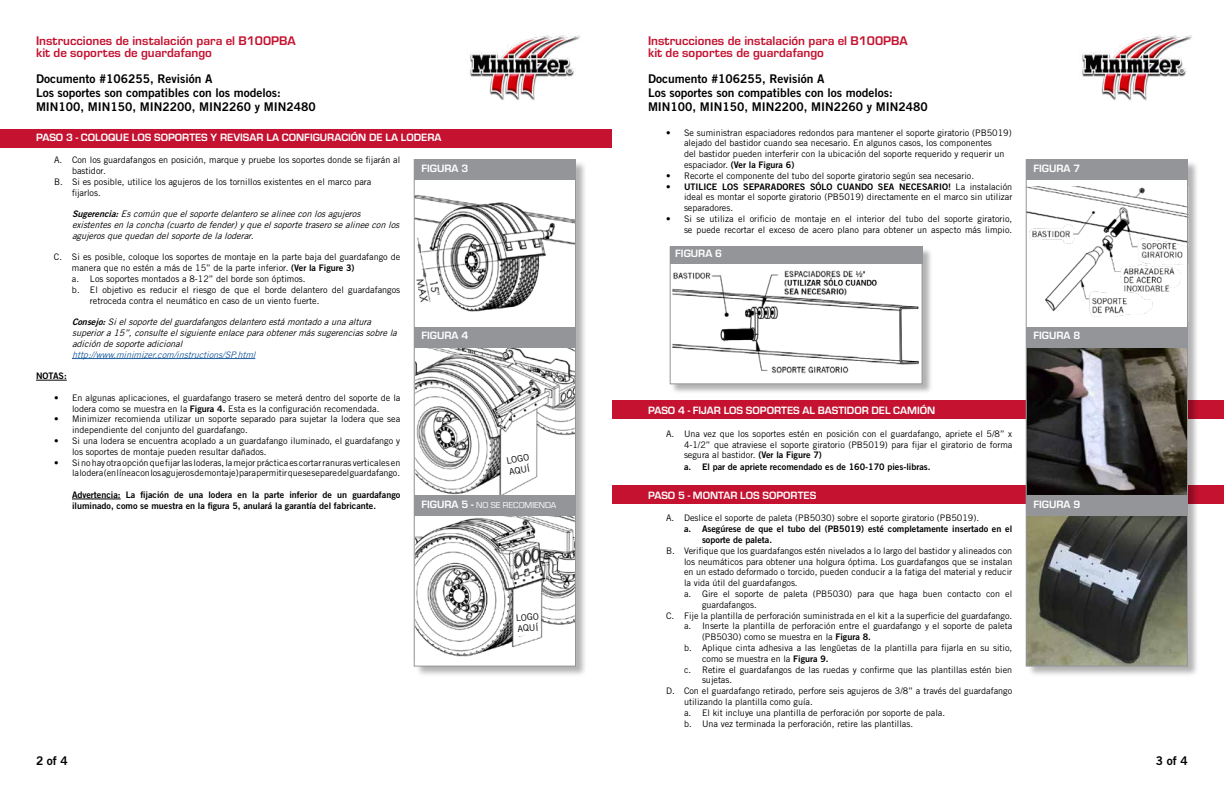
<style>
.page{position:relative;width:1224px;height:792px;background:#fff}
.page>*{position:absolute;margin:0;border:0;box-sizing:border-box;transform-origin:0 0}
.t1{font:700 13px/12px "Eurostile";color:#c41230}
.t2{font:12px/14px "Trade Gothic LT Std Bd 2";color:#000}
.t3{font:700 11px "Eurostile";color:#fff}
.t4{font:9px/10.8px "Trade Gothic LT Std";color:#000}
.t5{font:9px/10.8px "Trade Gothic LT Std Bd 2";color:#000}
.t6{font:italic 9px/10.8px "Trade Gothic LT Std";color:#000}
.t7{font:italic 9px "Trade Gothic LT Std";color:#215e9e}
.t8{font:9px "Eurostile";color:#fff}
.s1{font-family:"Trade Gothic LT Std"}
.s2{font-family:"Trade Gothic LT Std Bd 2"}
.s3{font-weight:700;font-size:11px}
</style>
<div class="page">
<img style="left:470px;top:35px;width:111px;height:66px">
<div style="left:612px;top:400px;width:612px;height:19px;background:#c41230"></div>
<div style="left:612px;top:485px;width:612px;height:18px;background:#c41230"></div>
<div style="left:671px;top:247px;width:262px;height:147px;background:#000;opacity:.3"></div>
<div style="left:670px;top:247px;width:253px;height:137px;background:#fff;border:1px solid #939598"></div>
<div style="left:670px;top:247px;width:252px;height:17px;background:#939598"></div>
<div style="left:415px;top:160px;width:173px;height:517px;background:#000;opacity:.3"></div>
<div style="left:414px;top:160px;width:162px;height:506px;background:#fff"></div>
<div style="left:1027px;top:160px;width:173px;height:517px;background:#000;opacity:.3"></div>
<div style="left:1026px;top:160px;width:162px;height:506px;background:#fff"></div>
<img style="left:416px;top:347px;width:158px;height:148px">
<img style="left:1028px;top:515px;width:158px;height:150px">
<img style="left:416px;top:515px;width:158px;height:142px">
<div style="left:414px;top:160px;width:162px;height:20px;background:#939598"></div>
<div style="left:1026px;top:160px;width:162px;height:20px;background:#939598"></div>
<img style="left:1028px;top:347px;width:158px;height:148px">
<div style="left:414px;top:327px;width:162px;height:20px;background:#939598"></div>
<div style="left:1026px;top:327px;width:162px;height:20px;background:#939598"></div>
<div style="left:414px;top:495px;width:162px;height:20px;background:#939598"></div>
<div style="left:1026px;top:495px;width:162px;height:20px;background:#939598"></div>
<img style="left:1028px;top:187px;width:158px;height:130px">
<img style="left:416px;top:195px;width:158px;height:117px">
<div style="left:414px;top:159px;width:162px;height:508px;border:1px solid #939598"></div>
<div style="left:1026px;top:159px;width:162px;height:508px;border:1px solid #939598"></div>
<img style="left:1082px;top:35px;width:111px;height:66px">
<div style="left:0;top:129px;width:612px;height:19px;background:#c41230"></div>
<hr style="left:72px;top:358px;width:183px;height:1px;background:#215e9e">
<hr style="left:36px;top:380px;width:31px;height:1px;background:#000">
<hr style="left:72px;top:499px;width:49px;height:1px;background:#000">
<svg style="left:502px;top:448px;width:33px;height:33px"></svg>
<svg style="left:514px;top:608px;width:27px;height:28px"></svg>
<img style="left:673px;top:270px;width:246px;height:104px">
<h1 class="t1" style="left:36px;top:33px;width:261px">Instrucciones de instalación para el B100PBA kit de soportes de guardafango</h1>
<h2 class="t2" style="left:36px;top:71px;width:281px">Documento #106255, Revisión A<br>Los soportes son compatibles con los modelos:<br>MIN100, MIN150, MIN2200, MIN2260 y MIN2480</h2>
<h1 class="t1" style="left:648px;top:33px;width:261px">Instrucciones de instalación para el B100PBA kit de soportes de guardafango</h1>
<h2 class="t2" style="left:648px;top:71px;width:281px">Documento #106255, Revisión A<br>Los soportes son compatibles con los modelos:<br>MIN100, MIN150, MIN2200, MIN2260 y MIN2480</h2>
<p class="t4" style="left:684px;top:127px;width:329px;text-indent:-18px">• Se suministran espaciadores redondos para mantener el soporte giratorio (PB5019) alejado del bastidor cuando sea necesario. En algunos casos, los componentes<br>del bastidor pueden interferir con la ubicación del soporte requerido y requerir un</p>
<p class="t5" style="left:684px;top:159px;width:112px"><span class="s1">espaciador.</span> (Ver la Figura 6)</p>
<p class="t4" style="left:666px;top:170px;width:310px">• Recorte el componente del tubo del soporte giratorio según sea necesario.</p>
<p class="t5" style="left:666px;top:181px;width:348px">• UTILICE LOS SEPARADORES SÓLO CUANDO SEA NECESARIO! <span class="s1">La instalación</span></p>
<p class="t4" style="left:684px;top:192px;width:330px">ideal es montar el soporte giratorio (PB5019) directamente en el marco sin utilizar separadores.</p>
<p class="t4" style="left:666px;top:213px;width:348px;text-align:right">• Si se utiliza el orificio de montaje en el interior del tubo del soporte giratorio, se puede recortar el exceso de acero plano para obtener un aspecto más limpio.</p>
<p class="t3" style="left:36px;top:130px;width:407px">PASO 3 - COLOQUE LOS SOPORTES Y REVISAR LA CONFIGURACIÓN DE LA LODERA</p>
<p class="t4" style="left:54px;top:155px;width:348px">A. Con los guardafangos en posición, marque y pruebe los soportes donde se fijarán al</p>
<p class="t4" style="left:72px;top:165px;width:35px">bastidor.</p>
<p class="t4" style="left:54px;top:176px;width:319px">B. Si es posible, utilice los agujeros de los tornillos existentes en el marco para</p>
<p class="t4" style="left:72px;top:187px;width:30px">fijarlos.</p>
<p class="t6" style="left:72px;top:209px;width:332px"><span class="s2">Sugerencia:</span>Escomúnqueelsoportedelanterosealineeconlosagujeros existentesenlaconcha(cuartodefender)yqueelsoportetraserosealineeconlos agujerosquequedandelsoportedelaloderar.</p>
<p class="t4" style="left:54px;top:252px;width:348px">C. Si es posible, coloque los soportes de montaje en la parte baja del guardafango de</p>
<p class="t4" style="left:72px;top:263px;width:284px">manera que no estén a más de 15” de la parte inferior. <span class="s2">(Ver la Figure 3)</span></p>
<p class="t4" style="left:72px;top:273px;width:235px">a. Los soportes montados a 8-12” del borde son óptimos.</p>
<p class="t4" style="left:72px;top:284px;width:330px">b. El objetivo es reducir el riesgo de que el borde delantero del guardafangos</p>
<p class="t4" style="left:90px;top:295px;width:231px">retroceda contra el neumático en caso de un viento fuerte.</p>
<p class="t6" style="left:72px;top:317px;width:329px"><span class="s2">Consejo:</span>Sielsoportedelguardafangosdelanteroestámontadoaunaaltura superiora15”,consulteelsiguienteenlaceparaobtenermássugerenciassobrela adicióndesoporteadicional</p>
<p class="t7" style="left:72px;top:349px;width:188px">http://www.minimizer.com/instructions/SP.html</p>
<p class="t5" style="left:36px;top:370px;width:32px">NOTAS:</p>
<p class="t4" style="left:54px;top:392px;width:348px;text-align:center">• En algunas aplicaciones, el guardafango trasero se meterá dentro del soporte de la lodera como se muestra en la <span class="s2">Figura 4.</span> Esta es la configuración recomendada.</p>
<p class="t4" style="left:72px;top:414px;width:330px;text-indent:-18px">• Minimizer recomienda utilizar un soporte separado para sujetar la lodera que sea independiente del conjunto del guardafango.</p>
<p class="t4" style="left:72px;top:435px;width:330px;text-indent:-18px">• Si una lodera se encuentra acoplado a un guardafango iluminado, el guardafango y los soportes de montaje pueden resultar dañados.</p>
<p class="t4" style="left:54px;top:457px;width:348px;text-align:right">• Si no hay otra opción que fijar las loderas, la mejor práctica es cortar ranuras verticales en la lodera (en línea con los agujeros de montaje) para permitir que se separe del guardafango.</p>
<p class="t5" style="left:72px;top:489px;width:330px">Advertencia: La fijación de una lodera en la parte inferior de un guardafango iluminado, como se muestra en la figura 5, anulará la garantía del fabricante.</p>
<p class="t3" style="left:422px;top:161px;width:48px">FIGURA 3</p>
<p class="t3" style="left:1034px;top:161px;width:48px">FIGURA 7</p>
<p class="t3" style="left:675px;top:245px;width:48px">FIGURA 6</p>
<p class="t3" style="left:422px;top:327px;width:48px">FIGURA 4</p>
<p class="t3" style="left:1034px;top:327px;width:48px">FIGURA 8</p>
<p class="t3" style="left:648px;top:402px;width:289px">PASO 4 - FIJAR LOS SOPORTES AL BASTIDOR DEL CAMIÓN</p>
<p class="t4" style="left:684px;top:428px;width:330px;text-align:justify;text-indent:-18px">A. Una vez que los soportes estén en posición con el guardafango, apriete el 5/8” x 4-1/2” que atraviese el soporte giratorio (PB5019) para fijar el giratorio de forma segura al bastidor. <span class="s2">(Ver la Figure 7)</span></p>
<p class="t5" style="left:684px;top:462px;width:248px">a. El par de apriete recomendado es de 160-170 pies-libras.</p>
<p class="t3" style="left:648px;top:487px;width:170px">PASO 5 - MONTAR LOS SOPORTES</p>
<p class="t4" style="left:666px;top:513px;width:315px">A. Deslice el soporte de paleta (PB5030) sobre el soporte giratorio (PB5019).</p>
<p class="t5" style="left:702px;top:523px;width:312px;text-indent:-18px">a. Asegúrese de que el tubo del (PB5019) esté completamente insertado en el soporte de paleta.</p>
<p class="t4" style="left:666px;top:545px;width:348px">B. Verifique que los guardafangos estén nivelados a lo largo del bastidor y alineados con</p>
<p class="t4" style="left:684px;top:556px;width:330px">los neumáticos para obtener una holgura óptima. Los guardafangos que se instalan</p>
<p class="t4" style="left:684px;top:567px;width:330px">en un estado deformado o torcido, pueden conducir a la fatiga del material y reducir</p>
<p class="t4" style="left:684px;top:578px;width:115px">la vida útil del guardafangos.</p>
<p class="t4" style="left:684px;top:588px;width:330px">a. Gire el soporte de paleta (PB5030) para que haga buen contacto con el</p>
<p class="t4" style="left:702px;top:599px;width:56px">guardafangos.</p>
<p class="t4" style="left:666px;top:610px;width:348px">C. Fije la plantilla de perforación suministrada en el kit a la superficie del guardafango.</p>
<p class="t4" style="left:684px;top:621px;width:330px">a. Inserte la plantilla de perforación entre el guardafango y el soporte de paleta</p>
<p class="t4" style="left:702px;top:632px;width:170px">(PB5030) como se muestra en la <span class="s2">Figura 8.</span></p>
<p class="t4" style="left:684px;top:642px;width:330px">b. Aplique cinta adhesiva a las lengüetas de la plantilla para fijarla en su sitio,</p>
<p class="t4" style="left:702px;top:653px;width:128px">como se muestra en la <span class="s2">Figura 9.</span></p>
<p class="t4" style="left:684px;top:664px;width:330px">c. Retire el guardafangos de las ruedas y confirme que las plantillas estén bien</p>
<p class="t4" style="left:702px;top:675px;width:32px">sujetas.</p>
<p class="t4" style="left:666px;top:686px;width:348px">D. Con el guardafango retirado, perfore seis agujeros de 3/8” a través del guardafango</p>
<p class="t4" style="left:684px;top:696px;width:130px">utilizando la plantilla como guía.</p>
<p class="t4" style="left:684px;top:707px;width:263px">a. El kit incluye una plantilla de perforación por soporte de pala.</p>
<p class="t4" style="left:684px;top:718px;width:231px">b. Una vez terminada la perforación, retire las plantillas.</p>
<p class="t4" style="left:505px;top:456px;width:25px;rotate:-10deg">LOGO<br>AQUÍ</p>
<p class="t8" style="left:422px;top:499px;width:136px"><span class="s3">FIGURA 5 -</span> NO SE RECOMIENDA</p>
<p class="t3" style="left:1034px;top:496px;width:48px">FIGURA 9</p>
<p class="t4" style="left:515px;top:612px;width:25px;rotate:-4deg">LOGO<br>AQUÍ</p>
<h2 class="t2" style="left:36px;top:753px;width:33px">2 of 4</h2>
<h2 class="t2" style="left:1156px;top:753px;width:33px">3 of 4</h2>
</div>
